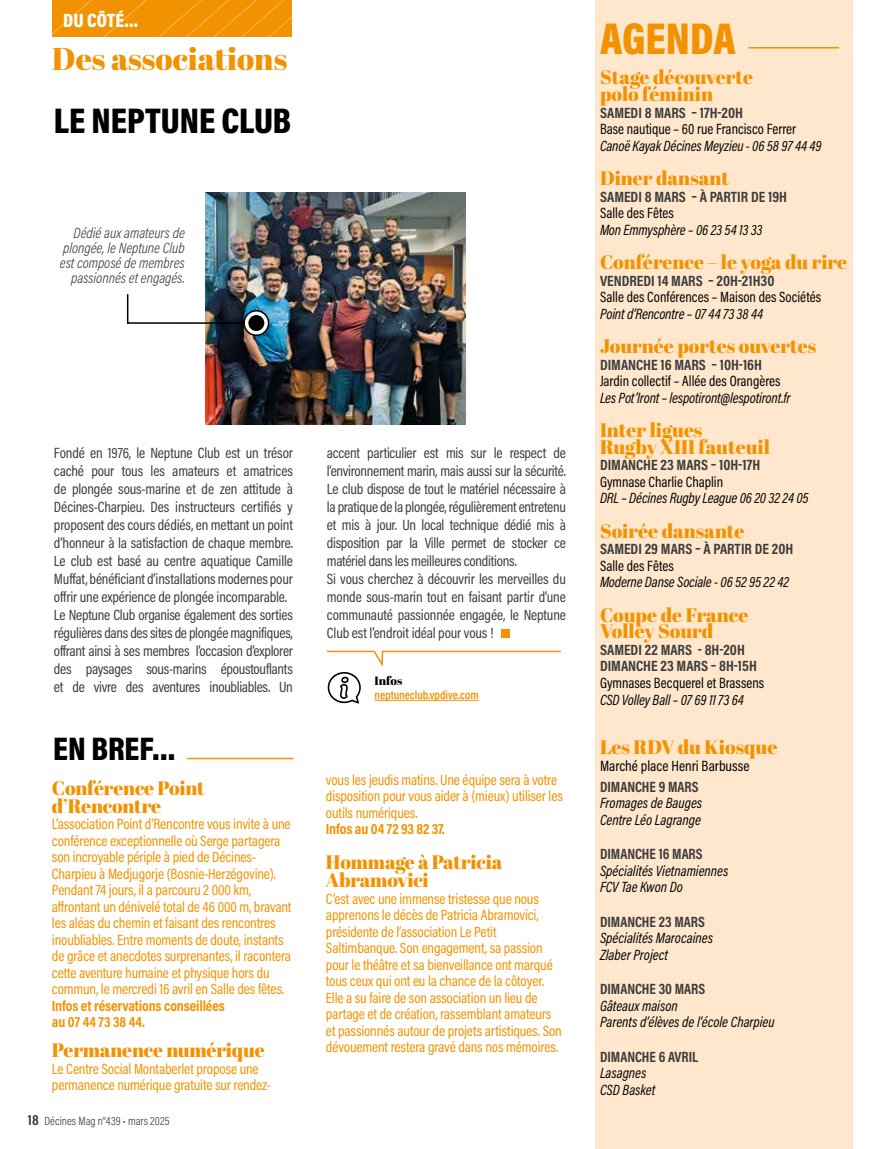
<style>
.page{position:relative;width:893px;height:1149px;background:#fff}
.page>*{position:absolute;margin:0;border:0;box-sizing:border-box;transform-origin:0 0}
.t1{font:900 45px "Acumin Pro Cond";color:#f39200}
.t2{font:900 36px "Acumin Pro Cond";color:#000}
.t3{font:900 33px "Acumin Pro Cond";color:#000}
.t4{font:31.5px "Abril Fatface";color:#f39200}
.t5{font:19.5px/16.5px "Abril Fatface";color:#f39200}
.t6{font:900 19.5px "Acumin Pro Cond";color:#fff}
.t7{font:15px/16.5px "Acumin Pro Cond";letter-spacing:-.01em;color:#f39200}
.t8{font:15px/18px "Acumin Pro Cond";letter-spacing:-.015em;color:#3c3c3b}
.t9{font:italic 15px/16.5px "Acumin Pro Cond";letter-spacing:-.005em;color:#000}
.t10{font:700 15px/16.5px "Acumin Pro Cond";color:#3c3c3b}
.t11{font:15px "Acumin Pro Cond";color:#000}
.t12{font:italic 300 15px/15px "Acumin Pro Cond";color:#3c3c3b;text-align:right}
.t13{font:700 15px/16.5px "Acumin Pro Cond";letter-spacing:-.01em;color:#f39200}
.t14{font:300 12px "Acumin Pro Cond";color:#3c3c3b}
.t15{font:600 12px "Acumin Pro Cond";color:#f39200}
.t16{font:12px "Abril Fatface";color:#000}
.s1{font-weight:700;font-size:15px}
</style>
<div class="page">
<svg style="left:52px;top:0;width:239px;height:36px;background:#f39303"></svg>
<div style="left:596px;top:0;width:257px;height:1148px;background:#fee7cc"></div>
<hr style="left:748px;top:47px;width:91px;height:1px;background:#f39200">
<hr style="left:187px;top:757px;width:106px;height:2px;background:#f39200">
<img style="left:205px;top:193px;width:261px;height:231px">
<svg style="left:126px;top:292px;width:135px;height:32px"></svg>
<svg style="left:244px;top:311px;width:25px;height:24px"></svg>
<div style="left:243px;top:310px;width:26px;height:26px;border:2px solid #000;border-radius:50%"></div>
<div style="left:248px;top:315px;width:16px;height:16px;background:#000;border-radius:50%"></div>
<div style="left:502px;top:629px;width:8px;height:8px;background:#f39200"></div>
<svg style="left:326px;top:650px;width:235px;height:53px"></svg>
<h3 class="t6" style="left:63px;top:8px;width:77px">DU CÔTÉ…</h3>
<h3 class="t4" style="left:52px;top:36px;width:237px">Des associations</h3>
<h2 class="t2" style="left:54px;top:97px;width:239px">LE NEPTUNE CLUB</h2>
<p class="t12" style="left:60px;top:224px;width:126px">Dédié aux amateurs de plongée, le Neptune Club est composé de membres passionnés et engagés.</p>
<p class="t8" style="left:54px;top:443px;width:241px">Fondé en 1976, le Neptune Club est un trésor caché pour tous les amateurs et amatrices de plongée sous-marine et de zen attitude à Décines-Charpieu. Des instructeurs certifiés y proposent des cours dédiés, en mettant un point d’honneur à la satisfaction de chaque membre.<br>Le club est basé au centre aquatique Camille Muffat, bénéficiant d’installations modernes pour offrir une expérience de plongée incomparable.<br>Le Neptune Club organise également des sorties régulières dans des sites de plongée magnifiques, offrant ainsi à ses membres l’occasion d’explorer des paysages sous-marins époustouflants et de vivre des aventures inoubliables. Un</p>
<p class="t8" style="left:327px;top:443px;width:241px">accent particulier est mis sur le respect de l’environnement marin, mais aussi sur la sécurité.<br>Le club dispose de tout le matériel nécessaire à la pratique de la plongée, régulièrement entretenu et mis à jour. Un local technique dédié mis à disposition par la Ville permet de stocker ce matériel dans les meilleures conditions.<br>Si vous cherchez à découvrir les merveilles du monde sous-marin tout en faisant partir d’une communauté passionnée engagée, le Neptune Club est l’endroit idéal pour vous !</p>
<p class="t16" style="left:374px;top:671px;width:29px">Infos</p>
<p class="t15" style="left:374px;top:687px;width:106px">neptuneclub.vpdive.com</p>
<h3 class="t3" style="left:53px;top:727px;width:124px">EN BREF…</h3>
<h3 class="t5" style="left:52px;top:777px;width:154px;line-height:18px">Conférence Point d’Rencontre</h3>
<p class="t7" style="left:52px;top:815px;width:241px">L’association Point d’Rencontre vous invite à une conférence exceptionnelle où Serge partagera son incroyable périple à pied de Décines-Charpieu à Medjugorje (Bosnie-Herzégovine).<br>Pendant 74 jours, il a parcouru 2 000 km, affrontant un dénivelé total de 46 000 m, bravant les aléas du chemin et faisant des rencontres inoubliables. Entre moments de doute, instants de grâce et anecdotes surprenantes, il racontera cette aventure humaine et physique hors du commun, le mercredi 16 avril en Salle des fêtes.</p>
<p class="t13" style="left:52px;top:996px;width:175px">Infos et réservations conseillées au 07 44 73 38 44.</p>
<h3 class="t5" style="left:52px;top:1041px;width:214px">Permanence numérique</h3>
<p class="t7" style="left:52px;top:1059px;width:221px">Le Centre Social Montaberlet propose une permanence numérique gratuite sur rendez-</p>
<p class="t14" style="left:28px;top:1112px;width:143px"><span class="s1">18</span> Décines Mag n°439 • mars 2025</p>
<p class="t7" style="left:326px;top:771px;width:238px">vous les jeudis matins. Une équipe sera à votre disposition pour vous aider à (mieux) utiliser les outils numériques.</p>
<p class="t13" style="left:326px;top:820px;width:120px">Infos au 04 72 93 82 37.</p>
<h3 class="t5" style="left:326px;top:852px;width:178px;line-height:18px">Hommage à Patricia<br>Abramovici</h3>
<p class="t7" style="left:326px;top:889px;width:237px">C’est avec une immense tristesse que nous apprenons le décès de Patricia Abramovici, présidente de l’association Le Petit Saltimbanque. Son engagement, sa passion pour le théâtre et sa bienveillance ont marqué tous ceux qui ont eu la chance de la côtoyer.<br>Elle a su faire de son association un lieu de partage et de création, rassemblant amateurs et passionnés autour de projets artistiques. Son dévouement restera gravé dans nos mémoires.</p>
<h1 class="t1" style="left:600px;top:9px;width:137px">AGENDA</h1>
<h3 class="t5" style="left:600px;top:69px;width:155px">Stage découverte polo féminin</h3>
<p class="t10" style="left:600px;top:104px;width:144px">SAMEDI 8 MARS – 17H-20H</p>
<p class="t11" style="left:600px;top:119px;width:198px">Base nautique – 60 rue Francisco Ferrer</p>
<p class="t9" style="left:600px;top:137px;width:223px">Canoë Kayak Décines Meyzieu - 06 58 97 44 49</p>
<h3 class="t5" style="left:600px;top:169px;width:131px">Diner dansant</h3>
<p class="t10" style="left:600px;top:188px;width:189px">SAMEDI 8 MARS – À PARTIR DE 19H</p>
<p class="t11" style="left:600px;top:203px;width:76px">Salle des Fêtes</p>
<p class="t9" style="left:600px;top:221px;width:164px">Mon Emmysphère – 06 23 54 13 33</p>
<h3 class="t5" style="left:600px;top:253px;width:249px">Conférence – le yoga du rire</h3>
<p class="t10" style="left:600px;top:272px;width:176px">VENDREDI 14 MARS – 20H-21H30</p>
<p class="t11" style="left:600px;top:287px;width:223px">Salle des Conférences – Maison des Sociétés</p>
<p class="t9" style="left:600px;top:305px;width:165px">Point d’Rencontre – 07 44 73 38 44</p>
<h3 class="t5" style="left:600px;top:337px;width:218px">Journée portes ouvertes</h3>
<p class="t10" style="left:600px;top:356px;width:164px">DIMANCHE 16 MARS – 10H-16H</p>
<p class="t11" style="left:600px;top:371px;width:182px">Jardin collectif – Allée des Orangères</p>
<p class="t9" style="left:600px;top:389px;width:192px">Les Pot’Iront – lespotiront@lespotiront.fr</p>
<h3 class="t5" style="left:600px;top:421px;width:171px">Inter ligues<br>Rugby XIII fauteuil</h3>
<p class="t10" style="left:600px;top:456px;width:162px">DIMANCHE 23 MARS – 10H-17H</p>
<p class="t11" style="left:600px;top:472px;width:125px">Gymnase Charlie Chaplin</p>
<p class="t9" style="left:600px;top:489px;width:210px">DRL – Décines Rugby League 06 20 32 24 05</p>
<h3 class="t5" style="left:600px;top:522px;width:146px">Soirée dansante</h3>
<p class="t10" style="left:600px;top:540px;width:195px">SAMEDI 29 MARS – À PARTIR DE 20H</p>
<p class="t11" style="left:600px;top:556px;width:76px">Salle des Fêtes</p>
<p class="t9" style="left:600px;top:573px;width:191px">Moderne Danse Sociale - 06 52 95 22 42</p>
<h3 class="t5" style="left:600px;top:606px;width:150px">Coupe de France<br>Volley Sourd</h3>
<p class="t10" style="left:600px;top:641px;width:158px">SAMEDI 22 MARS - 8H-20H<br>DIMANCHE 23 MARS – 8H-15H</p>
<p class="t11" style="left:600px;top:673px;width:166px">Gymnases Becquerel et Brassens</p>
<p class="t9" style="left:600px;top:690px;width:145px">CSD Volley Ball – 07 69 11 73 64</p>
<h3 class="t5" style="left:600px;top:738px;width:179px">Les RDV du Kiosque</h3>
<p class="t11" style="left:600px;top:755px;width:151px">Marché place Henri Barbusse</p>
<p class="t10" style="left:600px;top:777px;width:100px">DIMANCHE 9 MARS</p>
<p class="t9" style="left:600px;top:794px;width:104px">Fromages de Bauges<br>Centre Léo Lagrange</p>
<p class="t10" style="left:600px;top:845px;width:104px">DIMANCHE 16 MARS</p>
<p class="t9" style="left:600px;top:861px;width:130px">Spécialités Vietnamiennes<br>FCV Tae Kwon Do</p>
<p class="t10" style="left:600px;top:912px;width:106px">DIMANCHE 23 MARS</p>
<p class="t9" style="left:600px;top:929px;width:114px">Spécialités Marocaines<br>Zlaber Project</p>
<p class="t10" style="left:600px;top:980px;width:107px">DIMANCHE 30 MARS</p>
<p class="t9" style="left:600px;top:996px;width:176px">Gâteaux maison<br>Parents d’élèves de l’école Charpieu</p>
<p class="t10" style="left:600px;top:1047px;width:100px">DIMANCHE 6 AVRIL</p>
<p class="t9" style="left:600px;top:1064px;width:57px">Lasagnes<br>CSD Basket</p>
</div>
